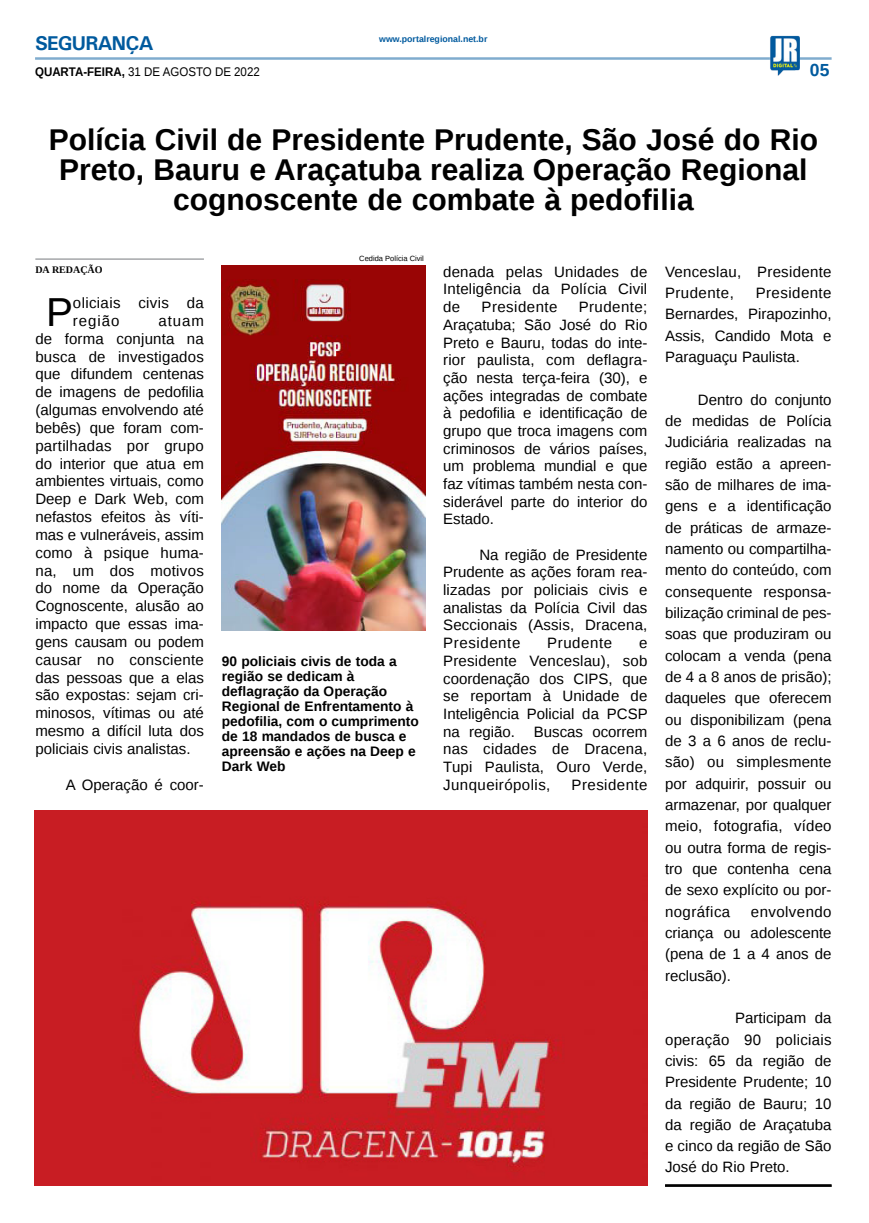
<style>
.page{position:relative;width:869px;height:1223px;background:#fff}
.page>*{position:absolute;margin:0;border:0;box-sizing:border-box;transform-origin:0 0}
.MATÉRIA{font:40.38px "Liberation Sans";color:#000}
.TÍTULO{font:700 30px/30px "Liberation Sans";color:#000;text-align:center}
.TITULO_PG{font:700 20px "Univers";letter-spacing:-.04em;color:#005a9e}
.TÍTULO-2{font:700 17.5px "Liberation Sans";color:#005a9e}
.MATÉRIA-2{font:15px/21.4px "Liberation Sans";color:#000;text-align:justify}
.MATÉRIA-3{font:15px/21.4px "Liberation Sans";letter-spacing:.02em;color:#000}
.MATÉRIA-4{font:15px/17.5px "Liberation Sans";letter-spacing:.025em;color:#000}
.MATÉRIA-5{font:15px "Liberation Sans";letter-spacing:.03em;color:#000}
.MATÉRIA-6{font:15px "Liberation Sans";letter-spacing:.04em;color:#000}
.LEGENDA{font:700 13.75px/15px "Liberation Sans";color:#000}
.DATA_PG{font:12.5px "Liberation Sans";color:#000;scale:.92 1}
.CRÉDITO_NOME{font:700 10px "Liberation Serif";color:#000}
.DATA_PG-2{font:700 8.75px "Liberation Sans";color:#005a9e}
.CRÉDITO_FOTO{font:7.5px "Liberation Sans";color:#000}
.s1{font-weight:700}
</style>
<div class="page">
<hr style="left:35px;top:57px;width:796px;height:3px;background:#005a9e">
<img style="left:769px;top:36px;width:30px;height:40px">
<img style="left:35px;top:810px;width:612px;height:375px">
<img style="left:222px;top:266px;width:203px;height:365px">
<hr style="left:35px;top:258px;width:169px;height:2px;background:#939598">
<hr style="left:664px;top:1184px;width:167px;height:2px;background:#000">
<p class="TITULO_PG" style="left:35px;top:31px;width:120px">SEGURANÇA</p>
<p class="DATA_PG" style="left:35px;top:65px;width:246px"><span class="s1">QUARTA-FEIRA,</span> 31 DE AGOSTO DE 2022</p>
<p class="DATA_PG-2" style="left:379px;top:33px;width:110px">www.portalregional.net.br</p>
<p class="TÍTULO-2" style="left:809px;top:58px;width:21px">05</p>
<p class="TÍTULO" style="left:49px;top:124px;width:770px">Polícia Civil de Presidente Prudente, São José do Rio<br>Preto, Bauru e Araçatuba realiza Operação Regional</p>
<p class="TÍTULO" style="left:173px;top:184px;width:522px">cognoscente de combate à pedofilia</p>
<p class="CRÉDITO_NOME" style="left:35px;top:262px;width:69px">DA REDAÇÃO</p>
<p class="MATÉRIA" style="left:46px;top:289px;width:28px">P</p>
<p class="MATÉRIA-4" style="left:73px;top:295px;width:132px">oliciais civis da região</p>
<p class="MATÉRIA-2" style="left:35px;top:312px;width:170px;line-height:17.9px;text-indent:123px">atuam de forma conjunta na busca de investigados que difundem centenas de imagens de pedofilia (algumas envolvendo até bebês) que foram com&shy;partilhadas por grupo do interior que atua em ambientes virtuais, como Deep e Dark Web, com nefastos efeitos às víti&shy;mas e vulneráveis, assim como à psique huma&shy;na, um dos motivos do nome da Operação Cognoscente, alusão ao impacto que essas ima&shy;gens causam ou podem causar no consciente das pessoas que a elas são expostas: sejam cri&shy;minosos, vítimas ou até mesmo a difícil luta dos policiais civis analistas.</p>
<p class="MATÉRIA-2" style="left:66px;top:774px;width:139px">A Operação é coor-</p>
<p class="CRÉDITO_FOTO" style="left:359px;top:254px;width:66px">Cedida Polícia Civil</p>
<p class="LEGENDA" style="left:222px;top:653px;width:176px">90 policiais civis de toda a região se dedicam à</p>
<p class="LEGENDA" style="left:222px;top:683px;width:198px">deflagração da Operação<br>Regional de Enfrentamento à pedofilia, com o cumprimento de 18 mandados de busca e apreensão e ações na Deep e<br>Dark Web</p>
<p class="MATÉRIA-2" style="left:443px;top:263px;width:206px;line-height:17.6px">denada pelas Unidades de Inteligência da Polícia Civil de</p>
<p class="MATÉRIA-2" style="left:443px;top:299px;width:206px;line-height:17.6px;text-indent:135px">Prudente; Araçatuba; São José do Rio Preto e Bauru, todas do inte&shy;rior paulista, com deflagra&shy;ção nesta terça-feira (30), e ações integradas de combate à pedofilia e identificação de grupo que troca imagens com criminosos de vários países, um problema mundial e que faz vítimas também nesta con&shy;siderável parte do interior do Estado.</p>
<p class="MATÉRIA-2" style="left:443px;top:546px;width:206px;line-height:17.6px;text-indent:36px">Na região de Presidente Prudente as ações foram rea&shy;lizadas por policiais civis e analistas da Polícia Civil das Seccionais (Assis, Dracena, Presidente</p>
<p class="MATÉRIA-5" style="left:481px;top:298px;width:77px">Presidente</p>
<p class="MATÉRIA-6" style="left:547px;top:634px;width:67px">Prudente</p>
<p class="MATÉRIA-2" style="left:443px;top:634px;width:206px;line-height:17.6px;text-indent:196px">e Presidente Venceslau), sob coordenação dos CIPS, que se reportam à Unidade de Inteligência Policial da PCSP na região. Buscas ocorrem nas cidades de Dracena, Tupi Paulista, Ouro Verde, Junqueirópolis,</p>
<p class="MATÉRIA-5" style="left:571px;top:776px;width:77px">Presidente</p>
<p class="MATÉRIA-3" style="left:664px;top:261px;width:168px">Venceslau, Presidente<br>Prudente,</p>
<p class="MATÉRIA-2" style="left:664px;top:283px;width:168px;text-indent:91px">Presidente Bernardes, Pirapozinho, Assis, Candido Mota e Paraguaçu Paulista.</p>
<p class="MATÉRIA-2" style="left:664px;top:389px;width:168px;text-indent:33px">Dentro do conjunto de medidas de Polícia Judiciária realizadas na região estão a apreen&shy;são de milhares de ima&shy;gens e a identificação de práticas de armaze&shy;namento ou compartilha&shy;mento do conteúdo, com consequente responsa&shy;bilização criminal de pes&shy;soas que produziram ou colocam a venda (pena de 4 a 8 anos de prisão); daqueles que oferecem ou disponibilizam (pena de 3 a 6 anos de reclu&shy;são) ou simplesmente por adquirir, possuir ou armazenar, por qualquer meio, fotografia, vídeo ou outra forma de regis&shy;tro que contenha cena de sexo explícito ou por&shy;nográfica</p>
<p class="MATÉRIA-2" style="left:664px;top:901px;width:168px;text-indent:86px">envolvendo criança ou adolescente (pena de 1 a 4 anos de reclusão).</p>
<p class="MATÉRIA-2" style="left:664px;top:1007px;width:168px;text-indent:70px">Participam da operação 90 policiais civis: 65 da região de Presidente Prudente; 10 da região de Bauru; 10 da região de Araçatuba e cinco da região de São José do Rio Preto.</p>
</div>
